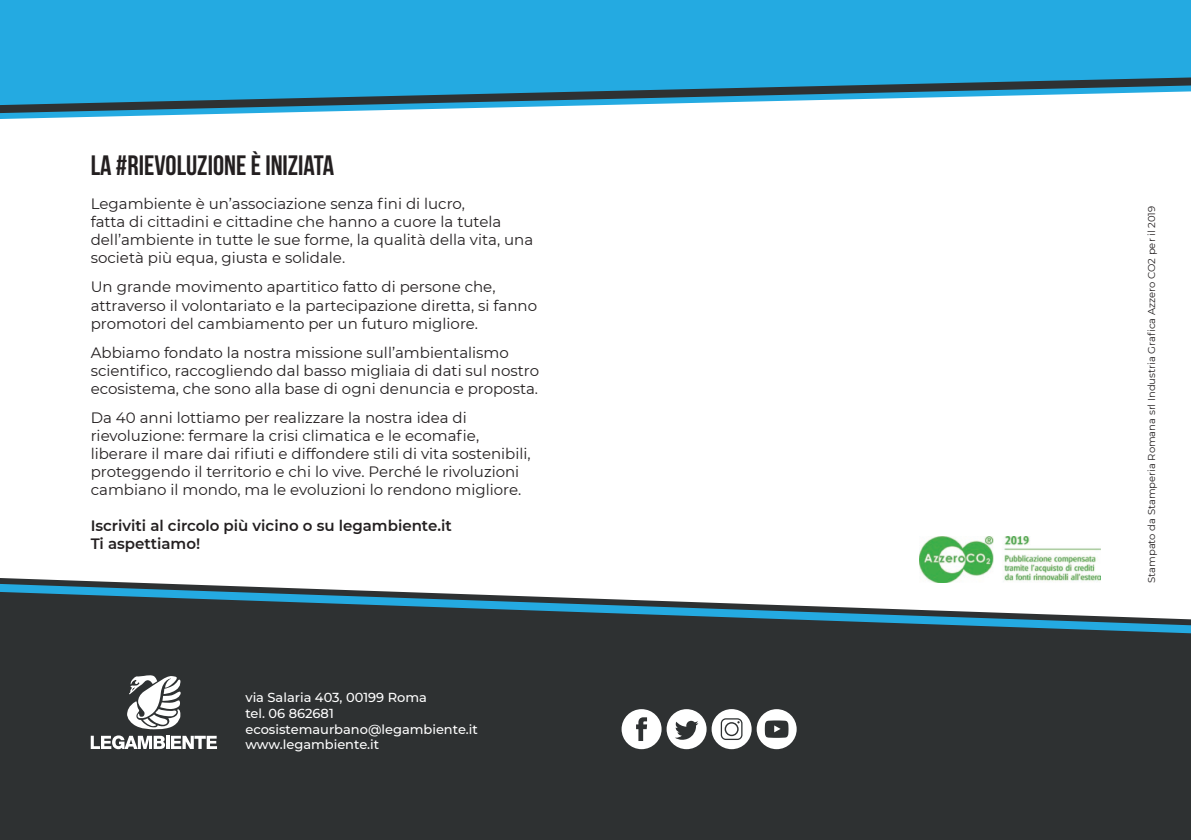
<style>
.page{position:relative;width:1191px;height:840px;background:#fff}
.page>*{position:absolute;margin:0;border:0;box-sizing:border-box;transform-origin:0 0}
.t1{font:28px "Bebas Neue";color:#231f20}
.t2{font:15px/18px "Montserrat";color:#231f20}
.t3{font:600 15px "Montserrat";color:#231f20}
.t4{font:500 13px "Montserrat";color:#fff}
.t5{font:10px "Montserrat";color:#231f20}
</style>
<div class="page">
<div style="left:0;top:577px;width:1191px;height:262px;background:#2e3132"></div>
<div style="left:0;top:0;width:1191px;height:119px;background:#24aae1"></div>
<svg style="left:0;top:45px;width:1191px;height:73px"></svg>
<svg style="left:0;top:578px;width:1191px;height:101px"></svg>
<svg style="left:91px;top:735px;width:126px;height:13px"></svg>
<svg style="left:127px;top:675px;width:54px;height:54px"></svg>
<svg style="left:621px;top:708px;width:175px;height:40px"></svg>
<div style="left:726px;top:723px;width:11px;height:11px;background:#fff;border-radius:50%"></div>
<img style="left:920px;top:536px;width:180px;height:46px">
<p class="t1" style="left:91px;top:150px;width:245px">LA #RIEVOLUZIONE è INIZIATA</p>
<p class="t2" style="left:91px;top:194px;width:444px">Legambiente è un’associazione senza fini di lucro,<br>fatta di cittadini e cittadine che hanno a cuore la tutela dell’ambiente in tutte le sue forme, la qualità della vita, una società più equa, giusta e solidale.</p>
<p class="t2" style="left:91px;top:277px;width:448px">Un grande movimento apartitico fatto di persone che, attraverso il volontariato e la partecipazione diretta, si fanno promotori del cambiamento per un futuro migliore.</p>
<p class="t2" style="left:91px;top:343px;width:450px">Abbiamo fondato la nostra missione sull’ambientalismo scientifico, raccogliendo dal basso migliaia di dati sul nostro ecosistema, che sono alla base di ogni denuncia e proposta.</p>
<p class="t2" style="left:91px;top:408px;width:441px">Da 40 anni lottiamo per realizzare la nostra idea di rievoluzione: fermare la crisi climatica e le ecomafie, liberare il mare dai rifiuti e diffondere stili di vita sostenibili, proteggendo il territorio e chi lo vive. Perché le rivoluzioni cambiano il mondo, ma le evoluzioni lo rendono migliore.</p>
<p class="t3" style="left:91px;top:515px;width:362px">Iscriviti al circolo più vicino o su legambiente.it</p>
<p class="t3" style="left:91px;top:533px;width:111px">Ti aspettiamo!</p>
<p class="t4" style="left:245px;top:688px;width:183px">via Salaria 403, 00199 Roma</p>
<p class="t4" style="left:245px;top:703px;width:90px">tel. 06 862681</p>
<p class="t4" style="left:245px;top:719px;width:234px">ecosistemaurbano@legambiente.it</p>
<p class="t4" style="left:245px;top:735px;width:135px">www.legambiente.it</p>
<p class="t5" style="left:1144px;top:582px;width:378px;rotate:-90deg">Stampato da Stamperia Romana srl Industria Grafica Azzero CO2 per il 2019</p>
</div>
